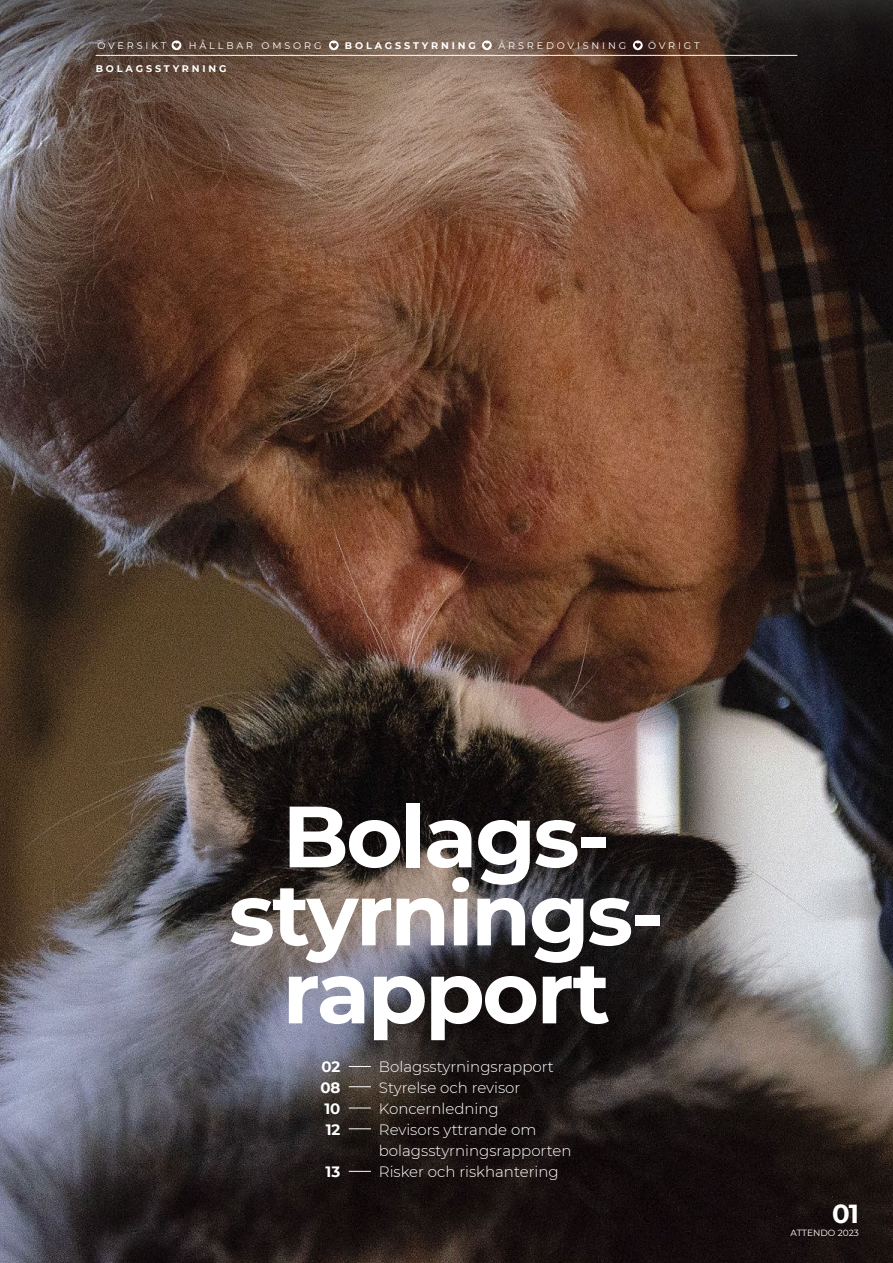
<style>
.page{position:relative;width:893px;height:1263px;background:#fff}
.page>*{position:absolute;margin:0;border:0;box-sizing:border-box;transform-origin:0 0}
.t1{font:700 86.7px "Montserrat";color:#fff}
.t2{font:700 26.1px "Montserrat";color:#fff}
.NOTISBRÖDTEXT_INDRAG{font:300 15px/21px "Montserrat";color:#fff}
.NOTISBRÖDTEXT_INDRAG-2{font:700 15px/21px "Montserrat";letter-spacing:-.01em;color:#fff}
.NOTISBRÖDTEXT_INDRAG-3{font:9.6px "Montserrat";letter-spacing:.3em;color:#fff}
.NOTISBRÖDTEXT_INDRAG-4{font:700 9.6px "Montserrat";letter-spacing:.3em;color:#fff}
.NOTISBRÖDTEXT_INDRAG-5{font:9px "Montserrat";color:#fff}
</style>
<div class="page">
<img style="left:0;top:95px;width:893px;height:1168px">
<svg style="left:349px;top:1066px;width:22px;height:1px"></svg>
<svg style="left:349px;top:1086px;width:22px;height:1px"></svg>
<svg style="left:349px;top:1128px;width:22px;height:1px"></svg>
<svg style="left:349px;top:1108px;width:22px;height:1px"></svg>
<svg style="left:349px;top:1171px;width:22px;height:1px"></svg>
<svg style="left:0;top:0;width:893px;height:95px;background:#5b483e"></svg>
<hr style="left:96px;top:55px;width:701px;height:1px;background:#fff">
<svg style="left:172px;top:40px;width:9px;height:10px"></svg>
<svg style="left:329px;top:40px;width:10px;height:10px"></svg>
<svg style="left:482px;top:40px;width:10px;height:10px"></svg>
<svg style="left:633px;top:40px;width:10px;height:10px"></svg>
<p class="NOTISBRÖDTEXT_INDRAG-3" style="left:97px;top:39px;width:70px">ÖVERSIKT</p>
<p class="NOTISBRÖDTEXT_INDRAG-3" style="left:189px;top:39px;width:134px">HÅLLBAR OMSORG</p>
<p class="NOTISBRÖDTEXT_INDRAG-4" style="left:345px;top:38px;width:21px">B OLAGSSTYRNING</p>
<p class="NOTISBRÖDTEXT_INDRAG-3" style="left:498px;top:39px;width:129px">ÅRSREDOVISNING</p>
<p class="NOTISBRÖDTEXT_INDRAG-3" style="left:648px;top:39px;width:53px">ÖVRIGT</p>
<p class="NOTISBRÖDTEXT_INDRAG-4" style="left:96px;top:62px;width:132px">Bolagsstyrning</p>
<p class="t1" style="left:282px;top:774px;width:330px">Bolags-</p>
<p class="t1" style="left:229px;top:852px;width:437px">styrnings-</p>
<p class="t1" style="left:283px;top:930px;width:329px">rapport</p>
<p class="NOTISBRÖDTEXT_INDRAG" style="left:379px;top:1056px;width:177px">Bolagsstyrningsrapport</p>
<p class="NOTISBRÖDTEXT_INDRAG" style="left:379px;top:1077px;width:143px">Styrelse och revisor</p>
<p class="NOTISBRÖDTEXT_INDRAG" style="left:379px;top:1098px;width:121px">Koncernledning</p>
<p class="NOTISBRÖDTEXT_INDRAG" style="left:379px;top:1119px;width:194px">Revisors yttrande om bolagsstyrningsrapporten</p>
<p class="NOTISBRÖDTEXT_INDRAG" style="left:379px;top:1161px;width:181px">Risker och riskhantering</p>
<p class="NOTISBRÖDTEXT_INDRAG-2" style="left:320px;top:1055px;width:21px">02<br>08</p>
<p class="NOTISBRÖDTEXT_INDRAG-2" style="left:324px;top:1097px;width:17px">10</p>
<p class="NOTISBRÖDTEXT_INDRAG-2" style="left:326px;top:1118px;width:16px">12</p>
<p class="NOTISBRÖDTEXT_INDRAG-2" style="left:326px;top:1160px;width:16px">13</p>
<p class="t2" style="left:832px;top:1195px;width:28px">01</p>
<p class="NOTISBRÖDTEXT_INDRAG-5" style="left:790px;top:1226px;width:70px">ATTENDO 2023</p>
</div>
